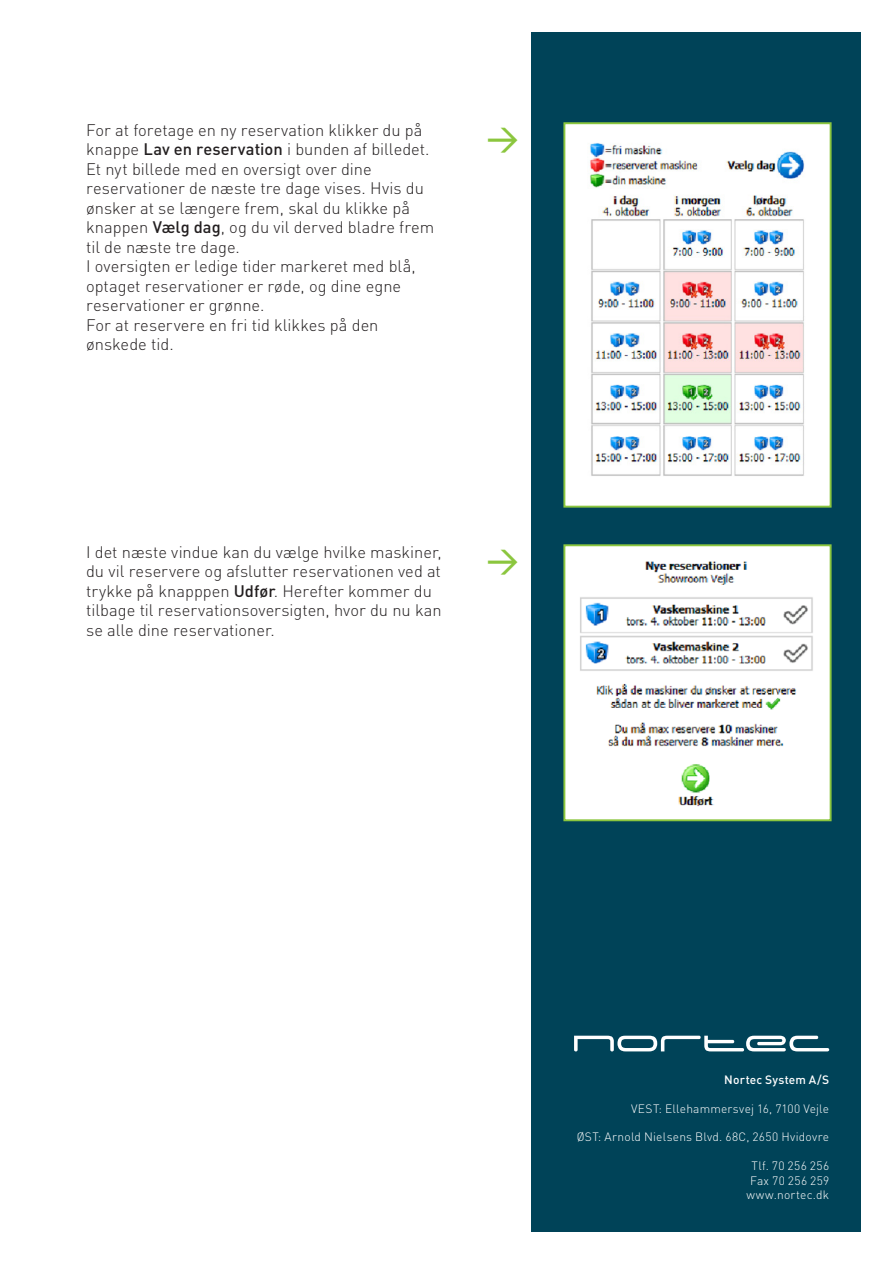
<style>
.page{position:relative;width:893px;height:1263px;background:#fff}
.page>*{position:absolute;margin:0;border:0;box-sizing:border-box;transform-origin:0 0}
.t1{font:500 31.8px "DIN";color:#8bc63e}
.t2{font:300 16.5px/19.5px "DIN";color:#231f20}
.t3{font:300 12px/14.4px "DIN";letter-spacing:.02em;color:#fff;text-align:center}
.t4{font:500 12px "DIN";letter-spacing:.015em;color:#fff}
.s1{font-weight:500}
</style>
<div class="page">
<div style="left:531px;top:32px;width:330px;height:1199px;background:#004358"></div>
<svg style="left:574px;top:1036px;width:255px;height:15px"></svg>
<div style="left:564px;top:123px;width:267px;height:384px;background:#fff"></div>
<img style="left:590px;top:143px;width:215px;height:333px">
<div style="left:563px;top:122px;width:269px;height:386px;border:2px solid #8bc63e"></div>
<div style="left:564px;top:545px;width:267px;height:275px;background:#fff"></div>
<img style="left:580px;top:561px;width:233px;height:246px">
<div style="left:563px;top:544px;width:269px;height:277px;border:2px solid #8bc63e"></div>
<p class="t2" style="left:86px;top:120px;width:350px">For at foretage en ny reservation klikker du på knappe <span class="s1">Lav en reservation</span> i bunden af billedet.<br>Et nyt billede med en oversigt over dine reservationer de næste tre dage vises. Hvis du ønsker at se længere frem, skal du klikke på knappen <span class="s1">Vælg dag</span>, og du vil derved bladre frem til de næste tre dage.<br>I oversigten er ledige tider markeret med blå, optaget reservationer er røde, og dine egne reservationer er grønne.<br>For at reservere en fri tid klikkes på den ønskede tid.</p>
<h1 class="t1" style="left:486px;top:117px;width:34px">&gt;</h1>
<p class="t2" style="left:86px;top:542px;width:357px">I det næste vindue kan du vælge hvilke maskiner, du vil reservere og afslutter reservationen ved at trykke på knapppen <span class="s1">Udfør</span>. Herefter kommer du tilbage til reservationsoversigten, hvor du nu kan se alle dine reservationer.</p>
<h1 class="t1" style="left:486px;top:539px;width:34px">&gt;</h1>
<p class="t4" style="left:724px;top:1072px;width:106px">Nortec System A/S</p>
<p class="t3" style="left:631px;top:1101px;width:200px">VEST: Ellehammersvej 16, 7100 Vejle</p>
<p class="t3" style="left:577px;top:1130px;width:254px">ØST: Arnold Nielsens Blvd. 68C, 2650 Hvidovre</p>
<p class="t3" style="left:746px;top:1158px;width:84px">Tlf. 70 256 256<br>Fax 70 256 259 www.nortec.dk</p>
</div>
